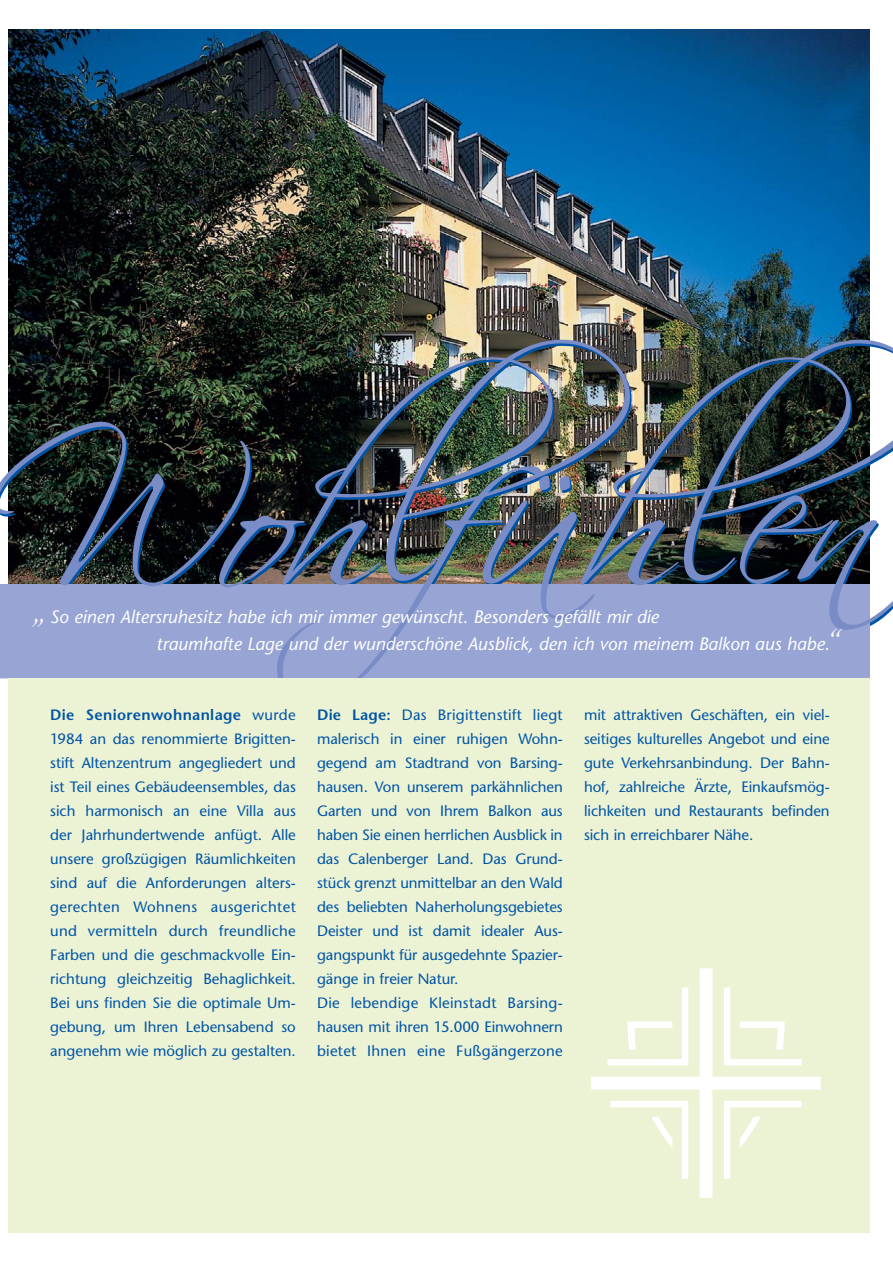
<style>
.page{position:relative;width:893px;height:1263px;background:#fff}
.page>*{position:absolute;margin:0;border:0;box-sizing:border-box;transform-origin:0 0}
.t1{font:202.5px "Scriptina";color:#0054a6}
.t2{font:45px "Scriptina";color:#fff}
.t3{font:italic 18px/27px "Stone Sans";color:#fff}
.t4{font:15px/24px "Stone Sans";letter-spacing:-.005em;color:#0054a6;text-align:justify}
.s1{font-weight:600}
</style>
<div class="page">
<img style="left:8px;top:30px;width:861px;height:555px">
<hr style="left:0;top:678px;width:869px;height:1px;background:#98a5d4">
<div style="left:0;top:585px;width:869px;height:93px;background:#98a5d4"></div>
<div style="left:8px;top:678px;width:861px;height:555px;background:#ecf3d5"></div>
<svg style="left:591px;top:968px;width:230px;height:230px"></svg>
<h1 class="t1" style="left:-8px;top:398px;width:940px">W o hlfü hle n</h1>
<h2 class="t2" style="left:31px;top:582px;width:14px">„</h2>
<p class="t3" style="left:156px;top:606px;width:675px;text-indent:-106px">So einen Altersruhesitz habe ich mir immer gewünscht. Besonders gefällt mir die<br>traumhafte Lage und der wunderschöne Ausblick, den ich von meinem Balkon aus habe.</p>
<h2 class="t2" style="left:830px;top:613px;width:14px">“</h2>
<p class="t4" style="left:50px;top:705px;width:247px"><span class="s1">Die Seniorenwohnanlage</span> wurde 1984 an das renommierte Brigitten&shy;stift Altenzentrum angegliedert und ist Teil eines Gebäudeensembles, das sich harmonisch an eine Villa aus der Jahrhundertwende anfügt. Alle unsere großzügigen Räumlichkeiten sind auf die Anforderungen alters&shy;gerechten Wohnens ausgerichtet und vermitteln durch freundliche Farben und die geschmackvolle Ein&shy;richtung gleichzeitig Behaglichkeit.<br>Bei uns finden Sie die optimale Um&shy;gebung, um Ihren Lebensabend so angenehm wie möglich zu gestalten.</p>
<p class="t4" style="left:317px;top:705px;width:247px;text-align:left"><span class="s1">Die Lage:</span> Das Brigittenstift liegt malerisch in einer ruhigen Wohn&shy;gegend am Stadtrand von Barsing&shy;hausen. Von unserem parkähnlichen Garten und von Ihrem Balkon aus haben Sie einen herrlichen Ausblick in das Calenberger Land. Das Grund&shy;stück grenzt unmittelbar an den Wald des beliebten Naherholungsgebietes Deister und ist damit idealer Aus&shy;gangspunkt für ausgedehnte Spazier&shy;gänge in freier Natur.<br>Die lebendige Kleinstadt Barsing&shy;hausen mit ihren 15.000 Einwohnern bietet Ihnen eine Fußgängerzone</p>
<p class="t4" style="left:584px;top:705px;width:247px">mit attraktiven Geschäften, ein viel&shy;seitiges kulturelles Angebot und eine gute Verkehrsanbindung. Der Bahn&shy;hof, zahlreiche Ärzte, Einkaufsmög&shy;lichkeiten und Restaurants befinden sich in erreichbarer Nähe.</p>
</div>
